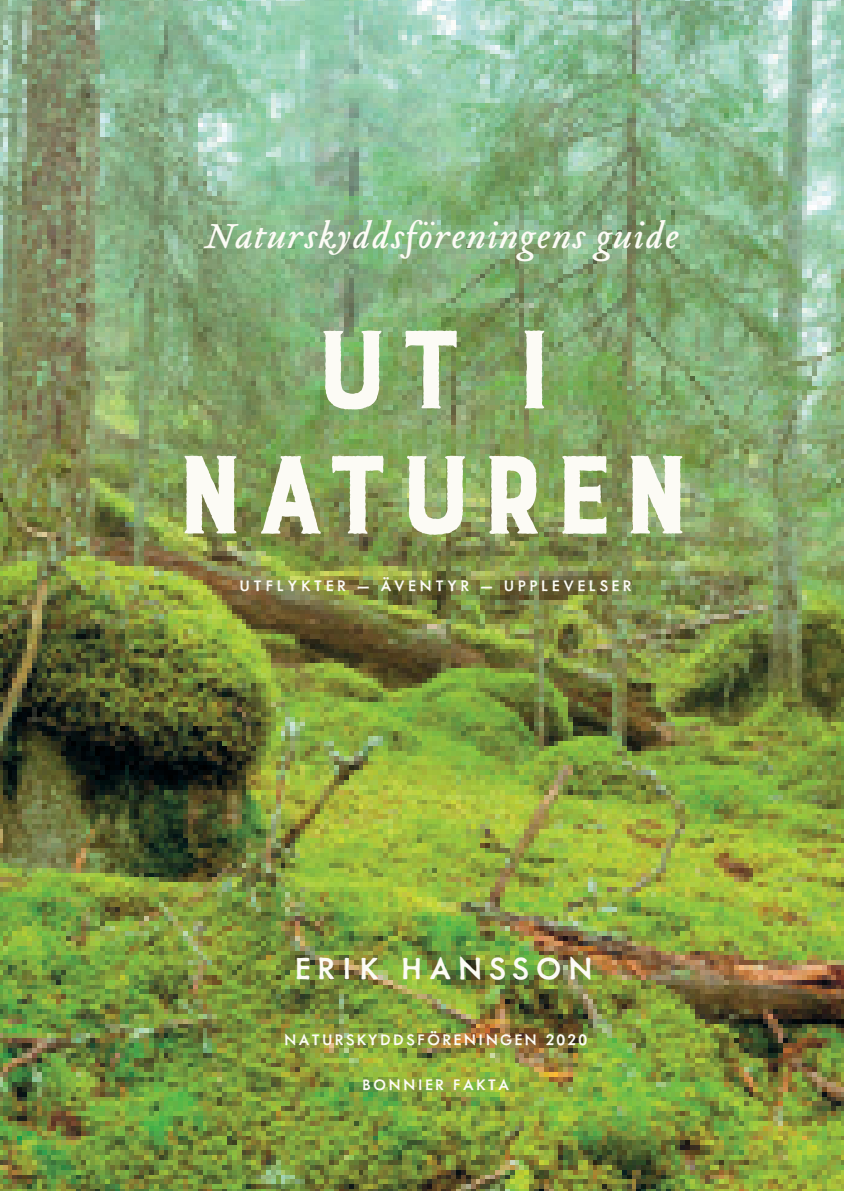
<style>
.page{position:relative;width:844px;height:1191px;background:#fff}
.page>*{position:absolute;margin:0;border:0;box-sizing:border-box;transform-origin:0 0}
.t1{font:900 147.53px/125.1px "Burford Rustic";color:#fcfbf5;text-align:center}
.t2{font:italic 38.5px "Tribute OT";letter-spacing:.03em;color:#fcfbf5}
.t3{font:500 35px "Metallophile Sp 8";letter-spacing:.19em;color:#fcfbf5}
.t4{font:500 17.5px "Metallophile Sp 8";letter-spacing:.125em;color:#fcfbf5}
.t5{font:500 17.5px "Metallophile Sp 8";letter-spacing:.2em;color:#fcfbf5}
</style>
<div class="page">
<img style="left:0;top:0;width:843px;height:1191px">
<h2 class="t2" style="left:204px;top:210px;width:476px">Naturskyddsföreningens guide</h2>
<h1 class="t1" style="left:171px;top:311px;width:524px">UT I<br>NATUREN</h1>
<p class="t5" style="left:239px;top:575px;width:394px">UTFLYKTER — ÄVENTYR — UPPLEVELSER</p>
<h3 class="t3" style="left:295px;top:947px;width:299px">ERIK HANSSON</h3>
<p class="t4" style="left:284px;top:1028px;width:304px">NATURSKYDDSFÖRENINGEN 2020</p>
<p class="t4" style="left:362px;top:1074px;width:148px">BONNIER FAKTA</p>
</div>
